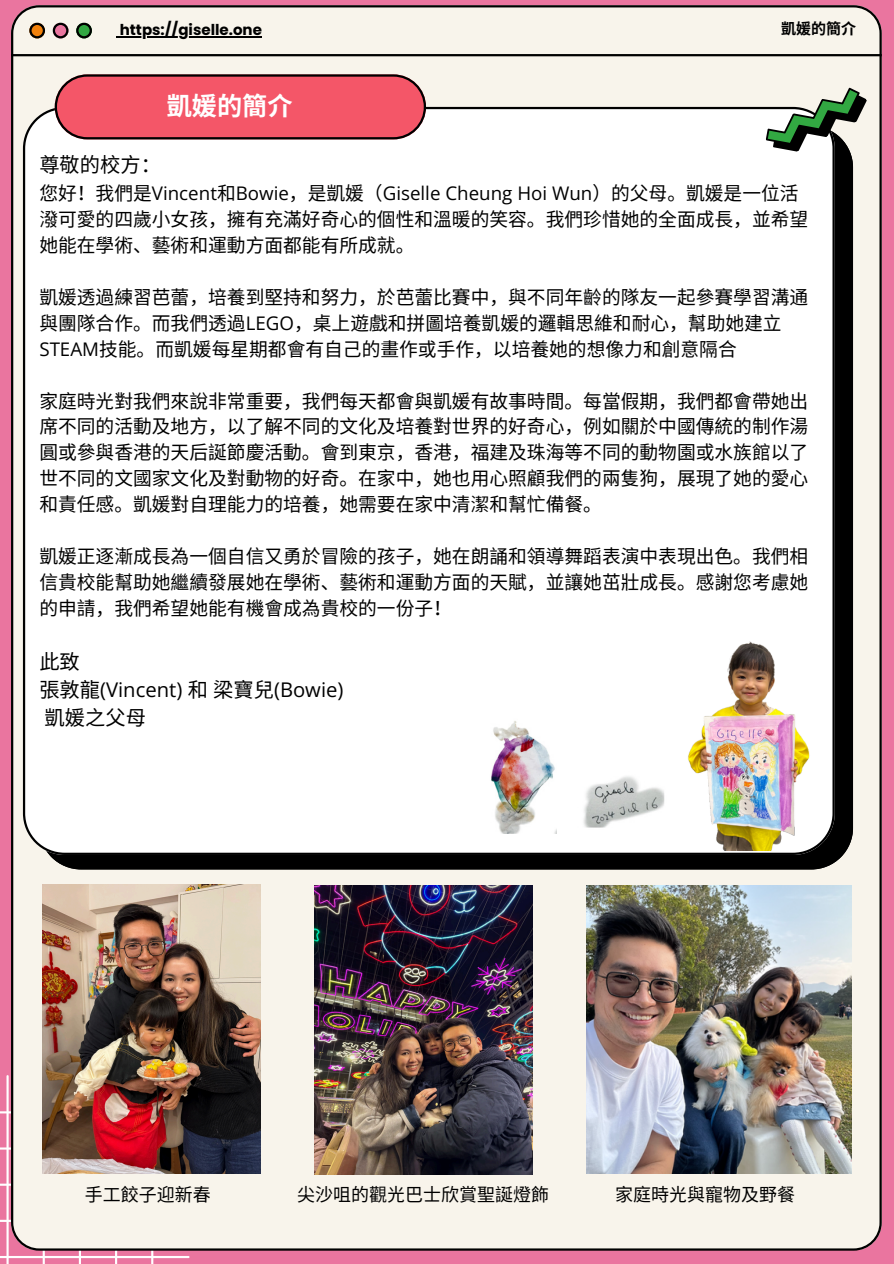
<style>
.page{position:relative;width:894px;height:1264px;background:#fff}
.page>*{position:absolute;margin:0;border:0;box-sizing:border-box;transform-origin:0 0}
.t1{font:700 25.2px "Noto Sans CJ Ksc";color:#fff}
.t2{font:20.25px/28.2px "Open Sans";color:#000}
.t3{font:20.25px "Noto Sans CJ Ksc";color:#000}
.t4{font:18.75px/25.8px "Noto Sans CJ Ksc";color:#000}
.t5{font:18px "Noto Sans CJ Ksc";color:#000}
.t6{font:700 15px "Poppins";color:#000}
.t7{font:700 15px "Noto Sans CJ Ksc";color:#000}
.s1{font-family:"Open Sans"}
.s2{font-family:"Noto Sans CJ Ksc"}
</style>
<div class="page">
<div style="left:0;top:0;width:893px;height:1263px;background:#ea759f"></div>
<svg style="left:0;top:1075px;width:189px;height:188px"></svg>
<div style="left:11px;top:5px;width:870px;height:1245px;background:#f8f4eb"></div>
<hr style="left:11px;top:54px;width:870px;height:2px;background:#000">
<svg style="left:29px;top:23px;width:16px;height:15px"></svg>
<svg style="left:53px;top:23px;width:15px;height:15px"></svg>
<svg style="left:76px;top:23px;width:16px;height:15px"></svg>
<div style="left:39px;top:162px;width:813px;height:707px;background:#000"></div>
<div style="left:23px;top:107px;width:811px;height:748px;background:#fff"></div>
<svg style="left:55px;top:74px;width:371px;height:65px;background:#e35666"></svg>
<img style="left:485px;top:715px;width:71px;height:118px">
<img style="left:574px;top:760px;width:93px;height:90px">
<img style="left:43px;top:884px;width:217px;height:289px">
<img style="left:586px;top:885px;width:264px;height:288px">
<img style="left:314px;top:885px;width:218px;height:289px">
<hr style="left:120px;top:36px;width:142px;height:1px;background:#000">
<img style="left:667px;top:621px;width:172px;height:229px">
<svg style="left:760px;top:81px;width:113px;height:81px;background:#aeb9aa"></svg>
<h3 class="t6" style="left:120px;top:19px;width:144px">https://giselle.one</h3>
<h3 class="t1" style="left:167px;top:85px;width:127px">凱媛的簡介</h3>
<p class="t7" style="left:780px;top:17px;width:76px">凱媛的簡介</p>
<p class="t3" style="left:39px;top:149px;width:123px">尊敬的校方：</p>
<p class="t4" style="left:39px;top:180px;width:770px">您好！我們是<span class="s1">Vincent</span>和<span class="s1">Bowie</span>，是凱媛（<span class="s1">Giselle Cheung Hoi Wun</span>）的父母。凱媛是一位活潑可愛的四歲小女孩，擁有充滿好奇心的個性和溫暖的笑容。我們珍惜她的全面成長，並希望她能在學術、藝術和運動方面都能有所成就。</p>
<p class="t4" style="left:39px;top:283px;width:770px">凱媛透過練習芭蕾，培養到堅持和努力，於芭蕾比賽中，與不同年齡的隊友一起參賽學習溝通與團隊合作。而我們透過<span class="s1">LEGO</span>，桌上遊戲和拼圖培養凱媛的邏輯思維和耐心，幫助她建立<br><span class="s1">STEAM</span>技能。而凱媛每星期都會有自己的畫作或手作，以培養她的想像力和創意隔合</p>
<h1 class="t4" style="left:39px;top:387px;width:770px;text-align:justify">家庭時光對我們來說非常重要，我們每天都會與凱媛有故事時間。每當假期，我們都會帶她出席不同的活動及地方，以了解不同的文化及培養對世界的好奇心，例如關於中國傳統的制作湯圓或參與香港的天后誕節慶活動。會到東京，香港，福建及珠海等不同的動物園或水族館以了世不同的文國家文化及對動物的好奇。在家中，她也用心照顧我們的兩隻狗，展現了她的愛心和責任感。凱媛對自理能力的培養，她需要在家中清潔和幫忙備餐。</h1>
<p class="t4" style="left:39px;top:542px;width:770px;text-align:justify">凱媛正逐漸成長為一個自信又勇於冒險的孩子，她在朗誦和領導舞蹈表演中表現出色。我們相信貴校能幫助她繼續發展她在學術、藝術和運動方面的天賦，並讓她茁壯成長。感謝您考慮她的申請，我們希望她能有機會成為貴校的一份子！</p>
<h3 class="t2" style="left:39px;top:646px;width:305px"><span class="s2">此致<br>張敦龍</span>(Vincent) <span class="s2">和梁寶兒</span>(Bowie)<span class="s2">凱媛之父母</span></h3>
<p class="t5" style="left:85px;top:1179px;width:127px">手工餃子迎新春</p>
<p class="t5" style="left:297px;top:1179px;width:253px">尖沙咀的觀光巴士欣賞聖誕燈飾</p>
<p class="t5" style="left:615px;top:1179px;width:181px">家庭時光與寵物及野餐</p>
</div>
